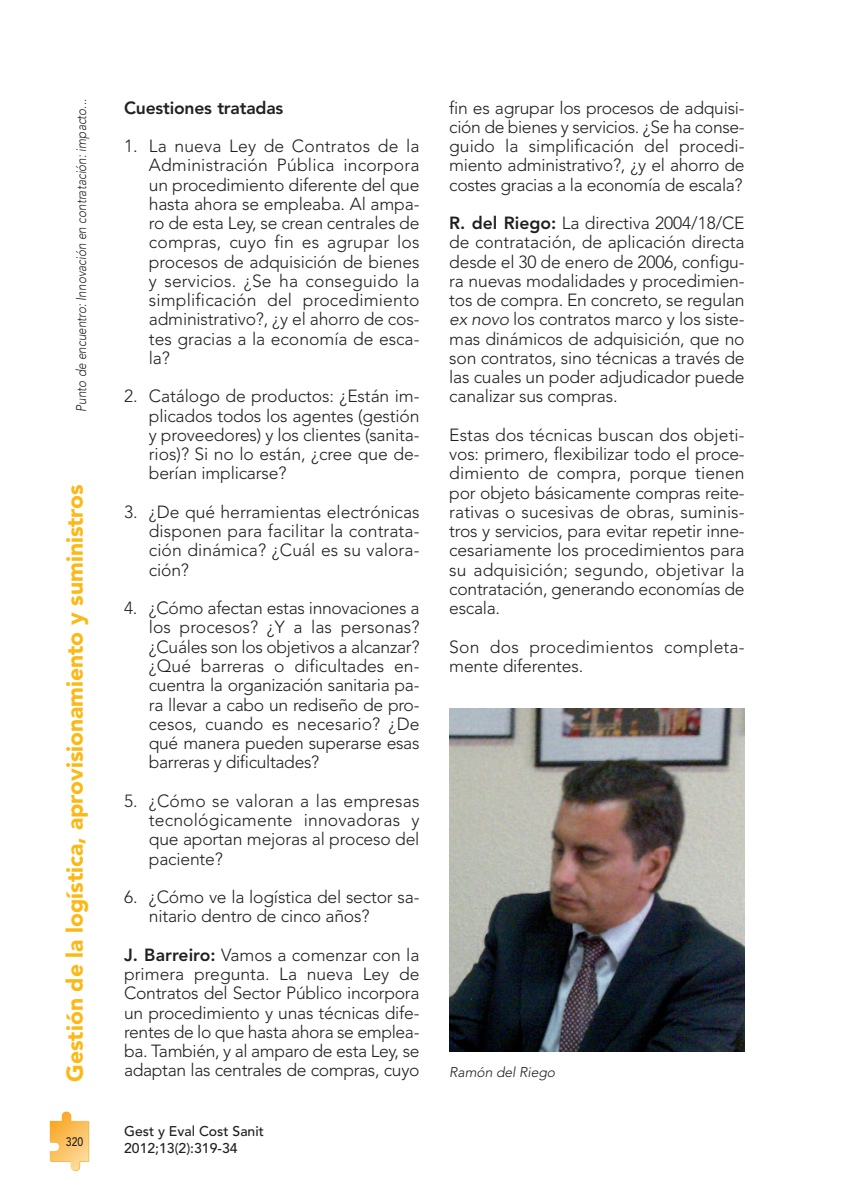
<style>
.page{position:relative;width:844px;height:1191px;background:#fff}
.page>*{position:absolute;margin:0;border:0;box-sizing:border-box;transform-origin:0 0}
.t1{font:900 22.75px "Avenir";color:#fcb814}
.t2{font:300 17.5px/19.2px "Avenir";letter-spacing:-.01em;color:#231f20;text-align:justify}
.t3{font:300 17.5px/19.2px "Avenir";letter-spacing:.01em;color:#231f20}
.t4{font:800 17.5px "Avenir";letter-spacing:-.01em;color:#231f20}
.t5{font:italic 300 14px "Avenir";color:#231f20;scale:.85 1}
.t6{font:500 14px/17.5px "Avenir";color:#231f20}
.t7{font:italic 300 14px "Avenir";color:#231f20}
.t8{font:500 12.25px "Avenir";color:#231f20;scale:.85 1}
.s1{font-weight:800}
.s2{font-style:italic}
</style>
<div class="page">
<img style="left:449px;top:708px;width:295px;height:343px">
<svg style="left:50px;top:1111px;width:39px;height:60px"></svg>
<p class="t5" style="left:76px;top:411px;width:369px;rotate:-90deg">Punto de encuentro: Innovación en contratación: impacto...</p>
<h1 class="t1" style="left:66px;top:1081px;width:599px;rotate:-90deg">Gestión de la logística, aprovisionamiento y suministros</h1>
<p class="t8" style="left:66px;top:1136px;width:22px">320</p>
<p class="t4" style="left:124px;top:100px;width:161px">Cuestiones tratadas</p>
<p class="t2" style="left:149px;top:138px;width:272px;text-indent:-25px">1. La nueva Ley de Contratos de la Administración Pública incorpora un procedimiento diferente del que hasta ahora se empleaba. Al ampa&shy;ro de esta Ley, se crean centrales de compras, cuyo fin es agrupar los procesos de adquisición de bienes y servicios. ¿Se ha conseguido la simplificación del procedimiento administrativo?, ¿y el ahorro de cos&shy;tes gracias a la economía de esca&shy;la?</p>
<p class="t2" style="left:149px;top:388px;width:272px;text-indent:-25px">2. Catálogo de productos: ¿Están im&shy;plicados todos los agentes (gestión y proveedores) y los clientes (sanita&shy;rios)? Si no lo están, ¿cree que de&shy;berían implicarse?</p>
<p class="t2" style="left:149px;top:504px;width:272px;text-indent:-25px">3. ¿De qué herramientas electrónicas disponen para facilitar la contrata&shy;ción dinámica? ¿Cuál es su valora&shy;ción?</p>
<p class="t2" style="left:149px;top:600px;width:272px;text-indent:-25px">4. ¿Cómo afectan estas innovaciones a los procesos? ¿Y a las personas? ¿Cuáles son los objetivos a alcanzar? ¿Qué barreras o dificultades en&shy;cuentra la organización sanitaria pa&shy;ra llevar a cabo un rediseño de pro&shy;cesos, cuando es necesario? ¿De qué manera pueden superarse esas barreras y dificultades?</p>
<p class="t2" style="left:149px;top:792px;width:272px;text-indent:-25px">5. ¿Cómo se valoran a las empresas tecnológicamente innovadoras y que aportan mejoras al proceso del paciente?</p>
<p class="t2" style="left:149px;top:889px;width:272px;text-indent:-25px">6. ¿Cómo ve la logística del sector sa&shy;nitario dentro de cinco años?</p>
<p class="t2" style="left:124px;top:946px;width:297px"><span class="s1">J. Barreiro:</span> Vamos a comenzar con la primera pregunta. La nueva Ley de Contratos del Sector Público incorpora un procedimiento y unas técnicas dife&shy;rentes de lo que hasta ahora se emplea&shy;ba. También, y al amparo de esta Ley, se adaptan las centrales de compras, cuyo</p>
<p class="t6" style="left:124px;top:1123px;width:141px">Gest y Eval Cost Sanit<br>2012;13(2):319-34</p>
<p class="t2" style="left:449px;top:99px;width:297px">fin es agrupar los procesos de adquisi&shy;ción de bienes y servicios. ¿Se ha conse&shy;guido la simplificación del procedi&shy;miento administrativo?, ¿y el ahorro de costes gracias a la economía de escala?</p>
<p class="t2" style="left:449px;top:215px;width:297px"><span class="s1">R. del Riego:</span> La directiva 2004/18/CE de contratación, de aplicación directa desde el 30 de enero de 2006, configu&shy;ra nuevas modalidades y procedimien&shy;tos de compra. En concreto, se regulan <span class="s2">ex novo</span> los contratos marco y los siste&shy;mas dinámicos de adquisición, que no son contratos, sino técnicas a través de las cuales un poder adjudicador puede canalizar sus compras.</p>
<p class="t2" style="left:449px;top:427px;width:297px">Estas dos técnicas buscan dos objeti&shy;vos: primero, flexibilizar todo el proce&shy;dimiento de compra, porque tienen por objeto básicamente compras reite&shy;rativas o sucesivas de obras, suminis&shy;tros y servicios, para evitar repetir inne&shy;cesariamente los procedimientos para su adquisición; segundo, objetivar la contratación, generando economías de escala.</p>
<p class="t3" style="left:449px;top:638px;width:297px">Son dos procedimientos completa&shy;mente diferentes.</p>
<p class="t7" style="left:449px;top:1066px;width:107px">Ramón del Riego</p>
</div>
